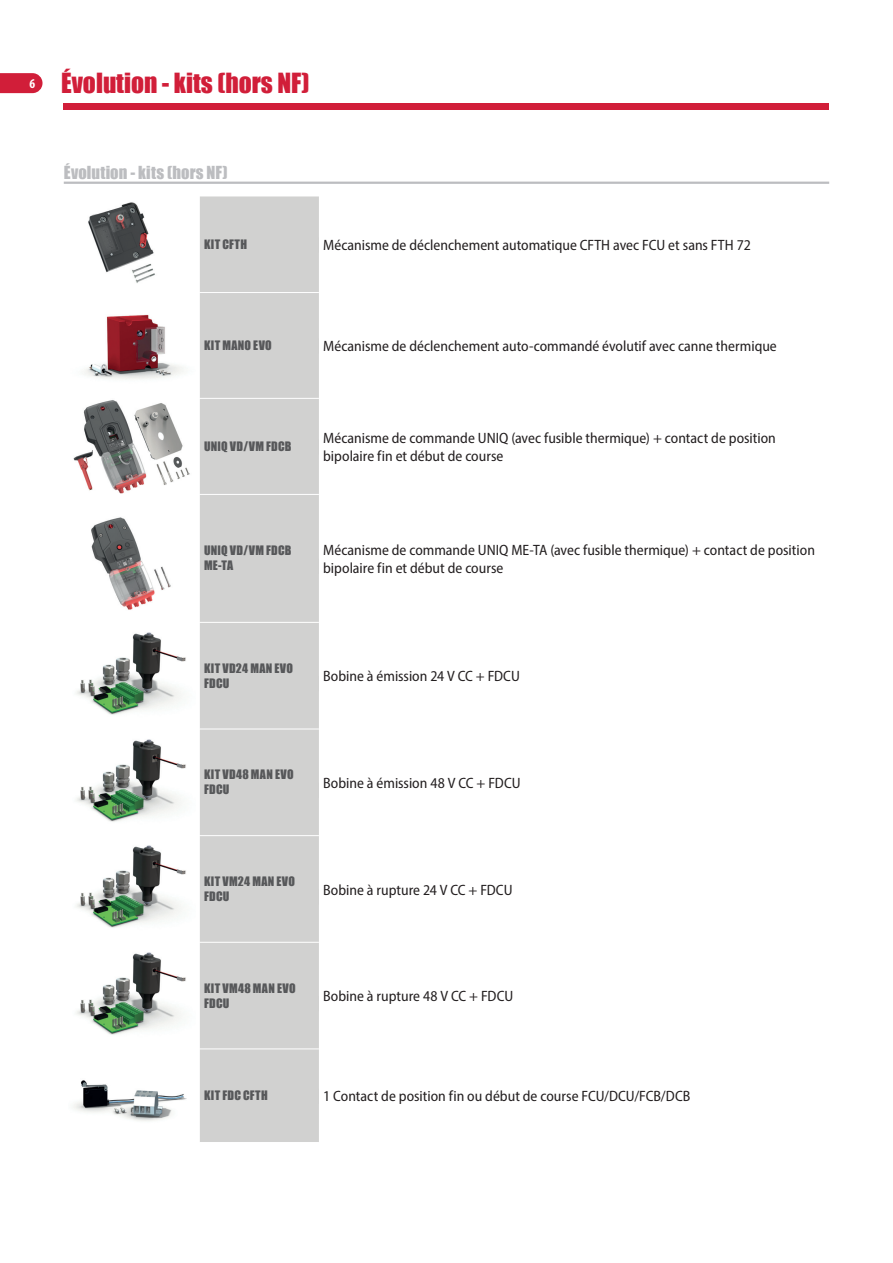
<style>
.page{position:relative;width:893px;height:1263px;background:#fff}
.page>*{position:absolute;margin:0;border:0;box-sizing:border-box;transform-origin:0 0}
.t1{font:25.5px "Impact";color:#d11e39}
.t2{font:16.5px "Impact";letter-spacing:.01em;color:#bcbdc0}
.t3{font:semi-condensed 15px/18px "Myriad Pro";color:#231f20}
.t4{font:12px/15px "Impact";letter-spacing:.03em;color:#57585a}
</style>
<div class="page">
<div style="left:64px;top:103px;width:765px;height:6px;background:#d11e39"></div>
<svg style="left:0;top:73px;width:43px;height:20px"></svg>
<hr style="left:64px;top:182px;width:765px;height:2px;background:#bcbdc0">
<div style="left:200px;top:196px;width:119px;height:946px;background:#d1d1d0"></div>
<hr style="left:200px;top:292px;width:119px;height:1px;background:#fff">
<hr style="left:200px;top:398px;width:119px;height:1px;background:#fff">
<hr style="left:200px;top:494px;width:119px;height:1px;background:#fff">
<hr style="left:200px;top:622px;width:119px;height:1px;background:#fff">
<hr style="left:200px;top:729px;width:119px;height:1px;background:#fff">
<hr style="left:200px;top:835px;width:119px;height:1px;background:#fff">
<hr style="left:200px;top:942px;width:119px;height:1px;background:#fff">
<hr style="left:200px;top:1048px;width:119px;height:1px;background:#fff">
<img style="left:73px;top:202px;width:117px;height:292px">
<div style="left:204px;top:238px;width:115px;height:15px;background:#d1d1d0"></div>
<div style="left:204px;top:338px;width:115px;height:15px;background:#d1d1d0"></div>
<div style="left:204px;top:439px;width:115px;height:15px;background:#d1d1d0"></div>
<img style="left:91px;top:517px;width:80px;height:93px">
<div style="left:204px;top:559px;width:115px;height:15px;background:#d1d1d0"></div>
<img style="left:73px;top:632px;width:114px;height:489px">
<div style="left:204px;top:676px;width:115px;height:15px;background:#d1d1d0"></div>
<div style="left:204px;top:783px;width:115px;height:15px;background:#d1d1d0"></div>
<div style="left:204px;top:889px;width:115px;height:15px;background:#d1d1d0"></div>
<div style="left:204px;top:996px;width:115px;height:15px;background:#d1d1d0"></div>
<div style="left:204px;top:1089px;width:115px;height:15px;background:#d1d1d0"></div>
<h1 class="t1" style="left:30px;top:63px;width:281px"><sup>6</sup> Évolution - kits (hors NF)</h1>
<p class="t2" style="left:64px;top:160px;width:165px">Évolution - kits (hors NF)</p>
<p class="t4" style="left:204px;top:237px;width:44px">KIT CFTH</p>
<p class="t3" style="left:323px;top:236px;width:429px">Mécanisme de déclenchement automatique CFTH avec FCU et sans FTH 72</p>
<p class="t4" style="left:204px;top:337px;width:69px">KIT MANO EVO</p>
<p class="t3" style="left:323px;top:337px;width:455px">Mécanisme de déclenchement auto-commandé évolutif avec canne thermique</p>
<p class="t4" style="left:204px;top:438px;width:89px">UNIQ VD/VM FDCB</p>
<p class="t3" style="left:323px;top:429px;width:454px">Mécanisme de commande UNIQ (avec fusible thermique) + contact de position bipolaire fin et début de course</p>
<p class="t4" style="left:204px;top:543px;width:89px">UNIQ VD/VM FDCB<br>ME-TA</p>
<p class="t3" style="left:323px;top:541px;width:493px">Mécanisme de commande UNIQ ME-TA (avec fusible thermique) + contact de position bipolaire fin et début de course</p>
<p class="t4" style="left:204px;top:660px;width:91px">KIT VD24 MAN EVO<br>FDCU</p>
<p class="t3" style="left:323px;top:667px;width:198px">Bobine à émission 24 V CC + FDCU</p>
<p class="t4" style="left:204px;top:767px;width:91px">KIT VD48 MAN EVO<br>FDCU</p>
<p class="t3" style="left:323px;top:774px;width:199px">Bobine à émission 48 V CC + FDCU</p>
<p class="t4" style="left:204px;top:873px;width:92px">KIT VM24 MAN EVO<br>FDCU</p>
<p class="t3" style="left:323px;top:880px;width:191px">Bobine à rupture 24 V CC + FDCU</p>
<p class="t4" style="left:204px;top:980px;width:93px">KIT VM48 MAN EVO<br>FDCU</p>
<p class="t3" style="left:323px;top:987px;width:191px">Bobine à rupture 48 V CC + FDCU</p>
<p class="t4" style="left:204px;top:1088px;width:65px">KIT FDC CFTH</p>
<p class="t3" style="left:323px;top:1087px;width:369px">1 Contact de position fin ou début de course FCU/DCU/FCB/DCB</p>
</div>
